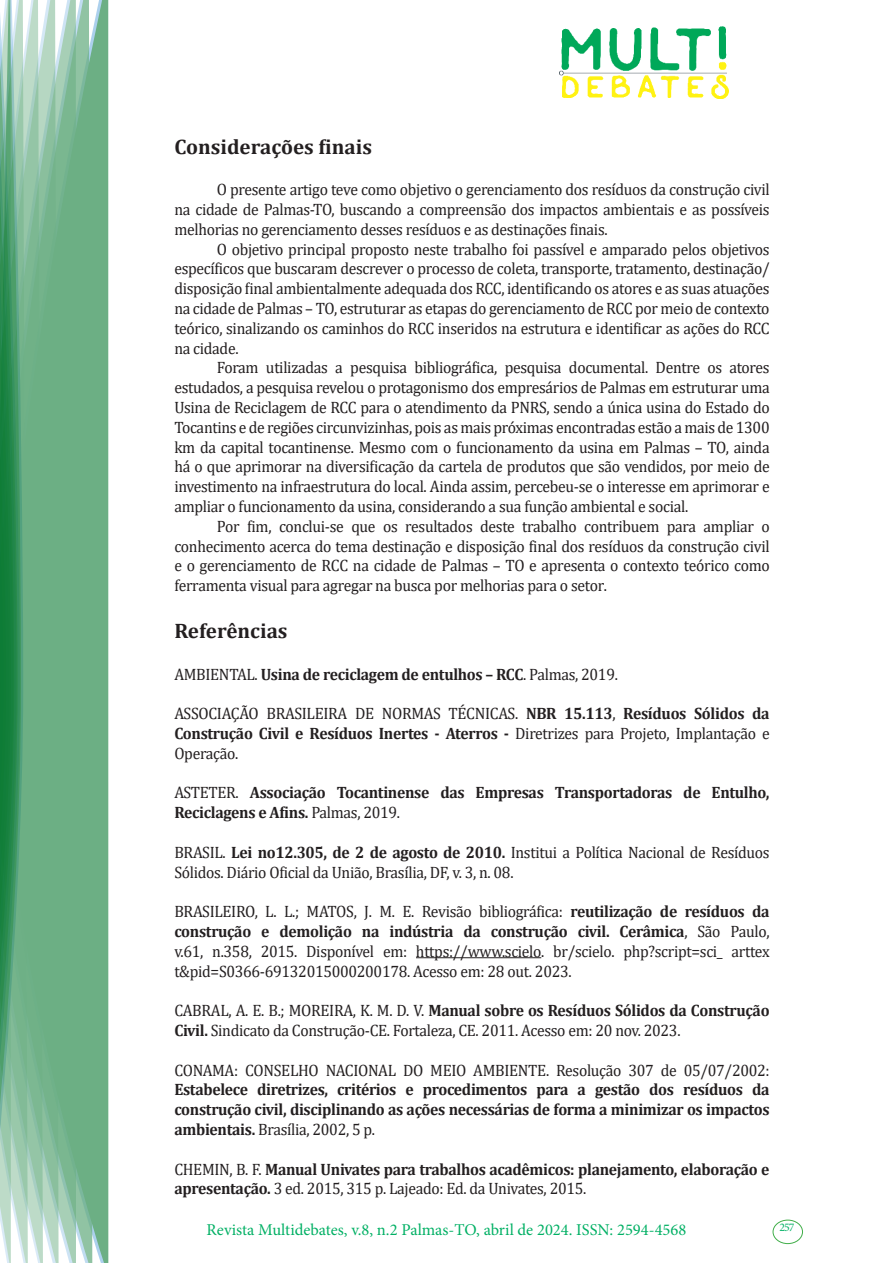
<style>
.page{position:relative;width:893px;height:1263px;background:#fff}
.page>*{position:absolute;margin:0;border:0;box-sizing:border-box;transform-origin:0 0}
.Titulo_2{font:700 21px "Cambria";color:#231f20}
.texto{font:16.5px/19.8px "Cambria";letter-spacing:-.02em;color:#231f20;text-align:justify;scale:.95 1}
.texto-2{font:700 16.5px/19.8px "Cambria";letter-spacing:-.02em;color:#231f20;scale:.95 1}
.t1{font:16.5px "Minion Pro";color:#00b064}
.t2{font:11.7px "Minion Pro";color:#00b064}
.s1{font-weight:400}
.s2{font-weight:700}
</style>
<div class="page">
<img style="left:559px;top:26px;width:169px;height:72px">
<div style="left:95px;top:0;width:14px;height:1263px;background:#6caf84"></div>
<svg style="left:79px;top:0;width:16px;height:1263px;background:#71b289"></svg>
<svg style="left:62px;top:0;width:17px;height:1263px;background:#75b48c"></svg>
<svg style="left:45px;top:0;width:17px;height:1263px;background:#7cb792"></svg>
<svg style="left:30px;top:0;width:15px;height:1263px;background:#80ba96"></svg>
<svg style="left:0;top:0;width:30px;height:1263px;background:#61a97f"></svg>
<div style="left:772px;top:1219px;width:31px;height:25px;border:1px solid #40ae49;border-radius:50%"></div>
<hr style="left:416px;top:957px;width:125px;height:1px;background:#231f20">
<p class="Titulo_2" style="left:174px;top:132px;width:199px">Considerações finais</p>
<p class="texto" style="left:174px;top:180px;width:628px;text-indent:43px">O presente artigo teve como objetivo o gerenciamento dos resíduos da construção civil na cidade de Palmas-TO, buscando a compreensão dos impactos ambientais e as possíveis melhorias no gerenciamento desses resíduos e as destinações finais.</p>
<p class="texto" style="left:174px;top:239px;width:628px;text-indent:43px">O objetivo principal proposto neste trabalho foi passível e amparado pelos objetivos específicos que buscaram descrever o processo de coleta, transporte, tratamento, destinação/ disposição final ambientalmente adequada dos RCC, identificando os atores e as suas atuações na cidade de Palmas – TO, estruturar as etapas do gerenciamento de RCC por meio de contexto teórico, sinalizando os caminhos do RCC inseridos na estrutura e identificar as ações do RCC na cidade.</p>
<p class="texto" style="left:174px;top:358px;width:628px;text-indent:43px">Foram utilizadas a pesquisa bibliográfica, pesquisa documental. Dentre os atores estudados, a pesquisa revelou o protagonismo dos empresários de Palmas em estruturar uma Usina de Reciclagem de RCC para o atendimento da PNRS, sendo a única usina do Estado do Tocantins e de regiões circunvizinhas, pois as mais próximas encontradas estão a mais de 1300 km da capital tocantinense. Mesmo com o funcionamento da usina em Palmas – TO, ainda há o que aprimorar na diversificação da cartela de produtos que são vendidos, por meio de investimento na infraestrutura do local. Ainda assim, percebeu-se o interesse em aprimorar e ampliar o funcionamento da usina, considerando a sua função ambiental e social.</p>
<p class="texto" style="left:174px;top:516px;width:628px;text-indent:43px">Por fim, conclui-se que os resultados deste trabalho contribuem para ampliar o conhecimento acerca do tema destinação e disposição final dos resíduos da construção civil e o gerenciamento de RCC na cidade de Palmas – TO e apresenta o contexto teórico como ferramenta visual para agregar na busca por melhorias para o setor.</p>
<p class="Titulo_2" style="left:174px;top:616px;width:115px">Referências</p>
<p class="texto-2" style="left:174px;top:663px;width:468px"><span class="s1">AMBIENTAL.</span> Usina de reciclagem de entulhos – RCC<span class="s1">. Palmas, 2019.</span></p>
<p class="texto" style="left:174px;top:703px;width:628px">ASSOCIAÇÃO BRASILEIRA DE NORMAS TÉCNICAS. <span class="s2">NBR 15.113</span>, <span class="s2">Resíduos Sólidos da Construção Civil e Resíduos Inertes - Aterros -</span> Diretrizes para Projeto, Implantação e Operação.</p>
<p class="texto-2" style="left:174px;top:782px;width:628px"><span class="s1">ASTETER.</span> Associação Tocantinense das Empresas Transportadoras de Entulho,<br>Reciclagens e Afins. <span class="s1">Palmas, 2019.</span></p>
<p class="texto" style="left:174px;top:842px;width:628px">BRASIL. <span class="s2">Lei no12.305, de 2 de agosto de 2010.</span> Institui a Política Nacional de Resíduos<br>Sólidos. Diário Oficial da União, Brasília, DF, v. 3, n. 08.</p>
<p class="texto" style="left:174px;top:901px;width:628px">BRASILEIRO, L. L.; MATOS, J. M. E. Revisão bibliográfica: <span class="s2">reutilização de resíduos da construção e demolição na indústria da construção civil. Cerâmica</span>, São Paulo, v.61, n.358, 2015. Disponível em: https://www.scielo. br/scielo. php?script=sci_ arttex t&amp;pid=S0366-69132015000200178. Acesso em: 28 out. 2023.</p>
<p class="texto" style="left:174px;top:1000px;width:628px">CABRAL, A. E. B.; MOREIRA, K. M. D. V. <span class="s2">Manual sobre os Resíduos Sólidos da Construção<br>Civil.</span> Sindicato da Construção-CE. Fortaleza, CE. 2011. Acesso em: 20 nov. 2023.</p>
<p class="texto-2" style="left:174px;top:1059px;width:628px;text-align:justify"><span class="s1">CONAMA: CONSELHO NACIONAL DO MEIO AMBIENTE. Resolução 307 de 05/07/2002:<br></span>Estabelece diretrizes, critérios e procedimentos para a gestão dos resíduos da construção civil, disciplinando as ações necessárias de forma a minimizar os impactos ambientais. <span class="s1">Brasília, 2002, 5 p.</span></p>
<p class="texto-2" style="left:174px;top:1158px;width:628px"><span class="s1">CHEMIN, B. F.</span> Manual Univates para trabalhos acadêmicos: planejamento, elaboração e apresentação. <span class="s1">3 ed. 2015, 315 p. Lajeado: Ed. da Univates, 2015.</span></p>
<p class="t1" style="left:207px;top:1218px;width:481px">Revista Multidebates, v.8, n.2 Palmas-TO, abril de 2024. ISSN: 2594-4568</p>
<p class="t2" style="left:779px;top:1219px;width:16px">257</p>
</div>
